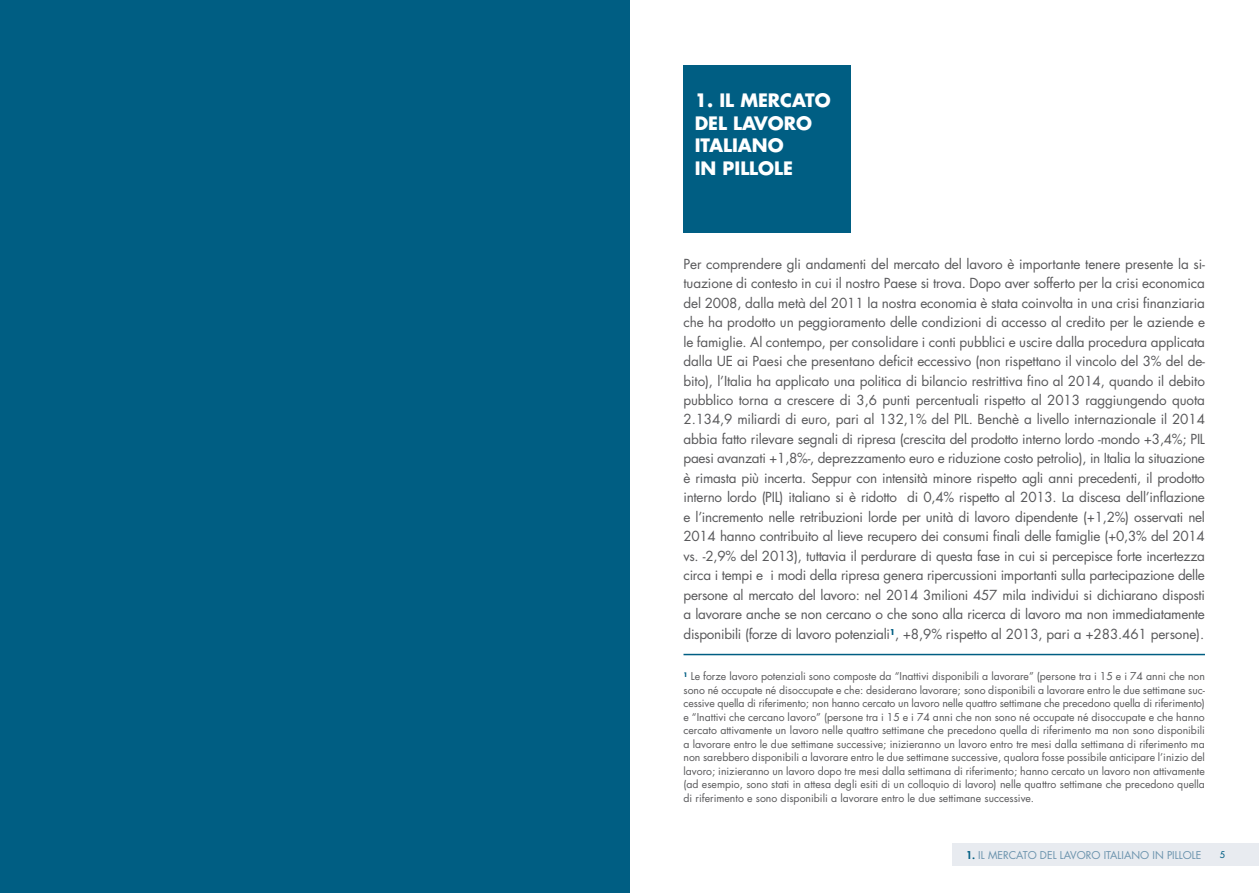
<style>
.page{position:relative;width:1259px;height:893px;background:#fff}
.page>*{position:absolute;margin:0;border:0;box-sizing:border-box;transform-origin:0 0}
.t1{font:700 18px/22.5px "Futura Std";color:#fff}
.t2{font:13.5px/19.5px "Futura";letter-spacing:-.01em;color:#58585a;text-align:justify}
.t3{font:10.5px/13.5px "Futura";color:#58585a;text-align:justify}
.t4{font:10.5px "Futura Std";color:#6b93ad}
.t5{font:500 9px "Futura Std";color:#005e83}
.s1{font-weight:800;color:#005e83}
</style>
<div class="page">
<div style="left:952px;top:843px;width:307px;height:22px;background:#e8ebf0"></div>
<div style="left:0;top:0;width:629px;height:893px;background:#005e83"></div>
<hr style="left:683px;top:654px;width:522px;height:1px;background:#005e83">
<div style="left:683px;top:65px;width:167px;height:167px;background:#005e83"></div>
<h1 class="t1" style="left:695px;top:89px;width:137px">1. IL MERCATO<br>DEL LAVORO<br>ITALIANO<br>IN PILLOLE</h1>
<p class="t2" style="left:683px;top:254px;width:523px">Per comprendere gli andamenti del mercato del lavoro è importante tenere presente la si&shy;tuazione di contesto in cui il nostro Paese si trova. Dopo aver sofferto per la crisi economica del 2008, dalla metà del 2011 la nostra economia è stata coinvolta in una crisi finanziaria che ha prodotto un peggioramento delle condizioni di accesso al credito per le aziende e le famiglie. Al contempo, per consolidare i conti pubblici e uscire dalla procedura applicata dalla UE ai Paesi che presentano deficit eccessivo (non rispettano il vincolo del 3% del de&shy;bito), l’Italia ha applicato una politica di bilancio restrittiva fino al 2014, quando il debito pubblico torna a crescere di 3,6 punti percentuali rispetto al 2013 raggiungendo quota 2.134,9 miliardi di euro, pari al 132,1% del PIL. Benchè a livello internazionale il 2014 abbia fatto rilevare segnali di ripresa (crescita del prodotto interno lordo -mondo +3,4%; PIL paesi avanzati +1,8%-, deprezzamento euro e riduzione costo petrolio), in Italia la situazione è rimasta più incerta. Seppur con intensità minore rispetto agli anni precedenti, il prodotto interno lordo (PIL) italiano si è ridotto di 0,4% rispetto al 2013. La discesa dell’inflazione e l’incremento nelle retribuzioni lorde per unità di lavoro dipendente (+1,2%) osservati nel 2014 hanno contribuito al lieve recupero dei consumi finali delle famiglie (+0,3% del 2014 vs. -2,9% del 2013), tuttavia il perdurare di questa fase in cui si percepisce forte incertezza circa i tempi e i modi della ripresa genera ripercussioni importanti sulla partecipazione delle persone al mercato del lavoro: nel 2014 3milioni 457 mila individui si dichiarano disposti a lavorare anche se non cercano o che sono alla ricerca di lavoro ma non immediatamente disponibili (forze di lavoro potenziali<sup>1</sup>, +8,9% rispetto al 2013, pari a +283.461 persone).</p>
<p class="t3" style="left:683px;top:669px;width:523px"><sup>1</sup> Le forze lavoro potenziali sono composte da “Inattivi disponibili a lavorare” (persone tra i 15 e i 74 anni che non sono né occupate né disoccupate e che: desiderano lavorare; sono disponibili a lavorare entro le due settimane suc&shy;cessive quella di riferimento; non hanno cercato un lavoro nelle quattro settimane che precedono quella di riferimento) e “Inattivi che cercano lavoro” (persone tra i 15 e i 74 anni che non sono né occupate né disoccupate e che hanno cercato attivamente un lavoro nelle quattro settimane che precedono quella di riferimento ma non sono disponibili a lavorare entro le due settimane successive; inizieranno un lavoro entro tre mesi dalla settimana di riferimento ma non sarebbero disponibili a lavorare entro le due settimane successive, qualora fosse possibile anticipare l’inizio del lavoro; inizieranno un lavoro dopo tre mesi dalla settimana di riferimento; hanno cercato un lavoro non attivamente (ad esempio, sono stati in attesa degli esiti di un colloquio di lavoro) nelle quattro settimane che precedono quella di riferimento e sono disponibili a lavorare entro le due settimane successive.</p>
<p class="t4" style="left:966px;top:848px;width:237px"><span class="s1">1.</span> IL MERCATO DEL LAVORO ITALIANO IN PILLOLE</p>
<p class="t5" style="left:1219px;top:849px;width:7px">5</p>
</div>
